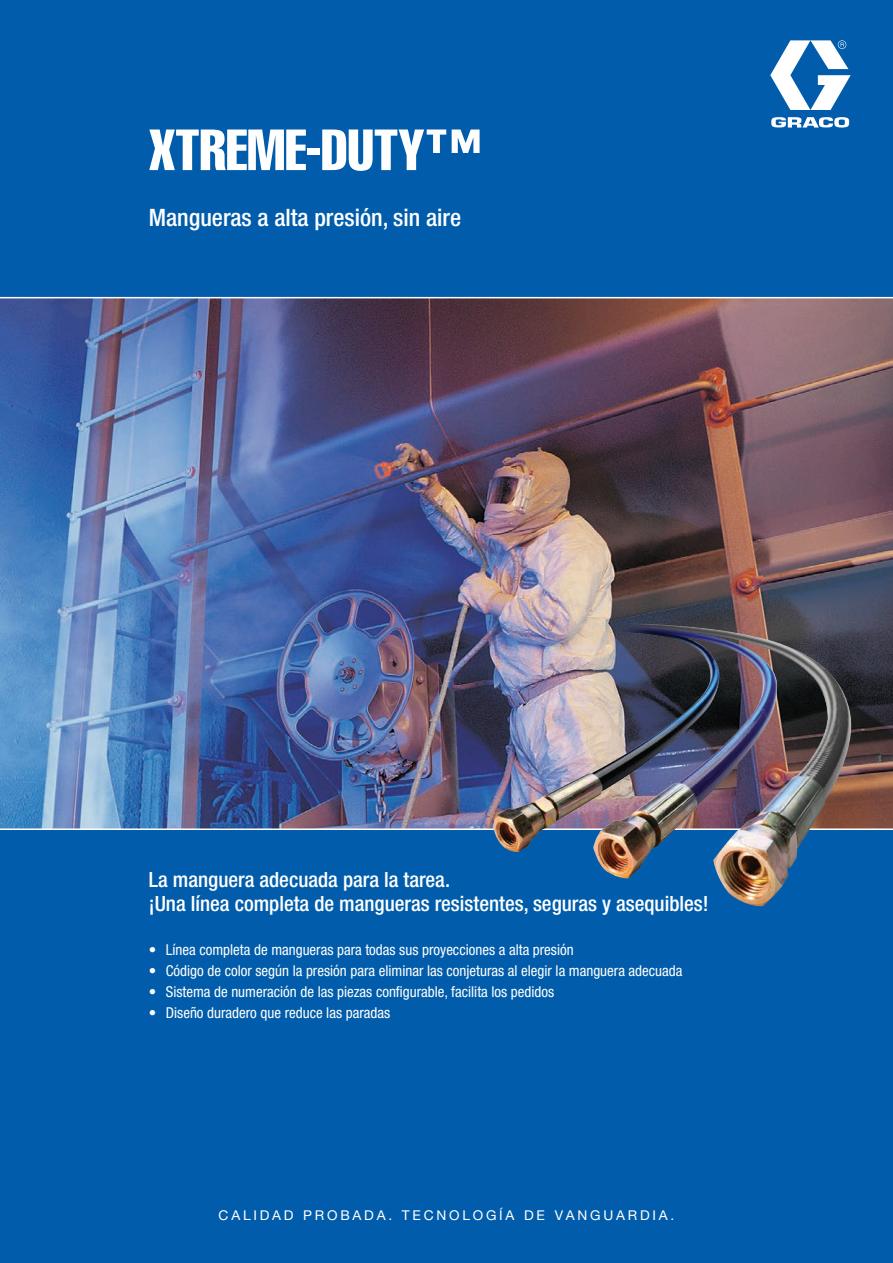
<style>
.page{position:relative;width:893px;height:1263px;background:#015dab}
.page>*{position:absolute;margin:0;border:0;box-sizing:border-box;transform-origin:0 0}
.t1{font:57px "Helvetica LT Std Comp";color:#fff}
.t2{font:500 condensed 24px "Helvetica Neue LT Std";color:#fff}
.t3{font:500 condensed 21px/24px "Helvetica Neue LT Std";color:#fff}
.t4{font:condensed 15px "Helvetica Neue LT Std";color:#fff}
.t5{font:13.5px "Helvetica Neue LT Std";letter-spacing:.2em;color:#fff}
</style>
<div class="page">
<img style="left:0;top:298px;width:893px;height:530px">
<svg style="left:770px;top:40px;width:81px;height:88px"></svg>
<hr style="left:0;top:297px;width:893px;height:1px;background:#fff">
<hr style="left:0;top:828px;width:893px;height:2px;background:#fff">
<img style="left:493px;top:622px;width:365px;height:285px">
<h1 class="t1" style="left:149px;top:114px;width:334px">XTREME-DUTY™</h1>
<h2 class="t2" style="left:149px;top:203px;width:314px">Mangueras a alta presión, sin aire</h2>
<h3 class="t3" style="left:149px;top:867px;width:561px">La manguera adecuada para la tarea.<br>¡Una línea completa de mangueras resistentes, seguras y asequibles!</h3>
<p class="t4" style="left:149px;top:941px;width:426px">• Línea completa de mangueras para todas sus proyecciones a alta presión</p>
<p class="t4" style="left:149px;top:962px;width:535px">• Código de color según la presión para eliminar las conjeturas al elegir la manguera adecuada</p>
<p class="t4" style="left:149px;top:983px;width:407px">• Sistema de numeración de las piezas configurable, facilita los pedidos</p>
<p class="t4" style="left:149px;top:1004px;width:243px">• Diseño duradero que reduce las paradas</p>
<p class="t5" style="left:219px;top:1207px;width:457px">CALIDAD PROBADA. TECNOLOGÍA DE VANGUARDIA.</p>
</div>
